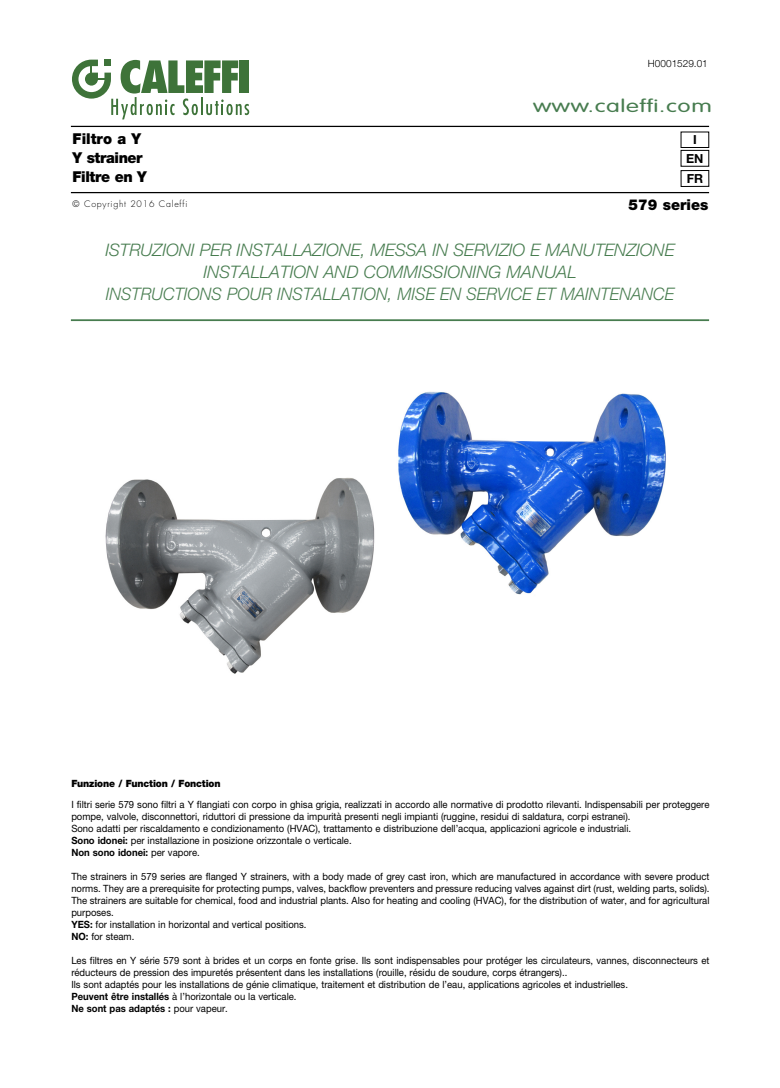
<style>
.page{position:relative;width:780px;height:1088px;background:#fff}
.page>*{position:absolute;margin:0;border:0;box-sizing:border-box;transform-origin:0 0}
.t1{font:300 17.5px "VAG Rounded";letter-spacing:.025em;color:#477c4f;scale:1.4 1}
.t2{font:italic 300 17.25px/22px "Helvetica Neue LT Std";color:#477c4f;text-align:center}
.t3{font:900 15px/18.8px "Helvetica Neue LT Std";letter-spacing:-.025em;color:#000;scale:.96 1}
.t4{font:900 15px "Helvetica Neue LT Std";color:#000;scale:.96 1}
.t5{font:700 12.5px/18.4px "Helvetica Neue LT Std";color:#000;text-align:center}
.t6{font:10px/12px "Helvetica Neue LT Std";color:#000;scale:.95 1}
.t7{font:900 10px "Helvetica Neue LT Std";letter-spacing:-.015em;color:#000;scale:.95 1}
.t8{font:300 10px "Helvetica Neue LT Std";color:#000}
.t9{font:300 8.75px "Futura";letter-spacing:.085em;color:#000}
.s1{font-weight:700}
</style>
<div class="page">
<hr style="left:71px;top:192px;width:638px;height:1px;background:#000">
<hr style="left:71px;top:319px;width:638px;height:2px;background:#477c4f">
<hr style="left:71px;top:126px;width:638px;height:1px;background:#000">
<svg style="left:72px;top:60px;width:177px;height:59px"></svg>
<div style="left:680px;top:132px;width:29px;height:16px;border:1px solid #000"></div>
<div style="left:680px;top:150px;width:29px;height:17px;border:1px solid #000"></div>
<img style="left:398px;top:391px;width:268px;height:204px">
<img style="left:105px;top:477px;width:270px;height:197px">
<div style="left:680px;top:170px;width:29px;height:17px;border:1px solid #000"></div>
<p class="t8" style="left:648px;top:60px;width:61px">H0001529.01</p>
<h1 class="t1" style="left:533px;top:98px;width:129px">www.caleffi.com</h1>
<h3 class="t3" style="left:73px;top:131px;width:79px">Filtro a Y<br>Y strainer<br>Filtre en Y</h3>
<p class="t5" style="left:686px;top:132px;width:19px">I<br>EN</p>
<p class="t9" style="left:73px;top:200px;width:116px">© Copyright 2016 Caleffi</p>
<p class="t5" style="left:686px;top:170px;width:18px">FR</p>
<h3 class="t4" style="left:628px;top:199px;width:85px">579 series</h3>
<h2 class="t2" style="left:105px;top:240px;width:570px">ISTRUZIONI PER INSTALLAZIONE, MESSA IN SERVIZIO E MANUTENZIONE<br>INSTALLATION AND COMMISSIONING MANUAL<br>INSTRUCTIONS POUR INSTALLATION, MISE EN SERVICE ET MAINTENANCE</h2>
<p class="t7" style="left:71px;top:780px;width:158px">Funzione / Function / Fonction</p>
<p class="t6" style="left:71px;top:799px;width:673px">I filtri serie 579 sono filtri a Y flangiati con corpo in ghisa grigia, realizzati in accordo alle normative di prodotto rilevanti. Indispensabili per proteggere pompe, valvole, disconnettori, riduttori di pressione da impurità presenti negli impianti (ruggine, residui di saldatura, corpi estranei).<br>Sono adatti per riscaldamento e condizionamento (HVAC), trattamento e distribuzione dell’acqua, applicazioni agricole e industriali.<br><span class="s1">Sono idonei:</span> per installazione in posizione orizzontale o verticale.<br><span class="s1">Non sono idonei:</span> per vapore.</p>
<p class="t6" style="left:71px;top:871px;width:673px">The strainers in 579 series are flanged Y strainers, with a body made of grey cast iron, which are manufactured in accordance with severe product norms. They are a prerequisite for protecting pumps, valves, backflow preventers and pressure reducing valves against dirt (rust, welding parts, solids).<br>The strainers are suitable for chemical, food and industrial plants. Also for heating and cooling (HVAC), for the distribution of water, and for agricultural purposes.<br><span class="s1">YES:</span> for installation in horizontal and vertical positions.<br><span class="s1">NO:</span> for steam.</p>
<p class="t6" style="left:71px;top:955px;width:673px">Les filtres en Y série 579 sont à brides et un corps en fonte grise. Ils sont indispensables pour protéger les circulateurs, vannes, disconnecteurs et réducteurs de pression des impuretés présentent dans les installations (rouille, résidu de soudure, corps étrangers)..<br>Ils sont adaptés pour les installations de génie climatique, traitement et distribution de l’eau, applications agricoles et industrielles.<br><span class="s1">Peuvent être installés</span> à l’horizontale ou la verticale.<br><span class="s1">Ne sont pas adaptés :</span> pour vapeur.</p>
</div>
